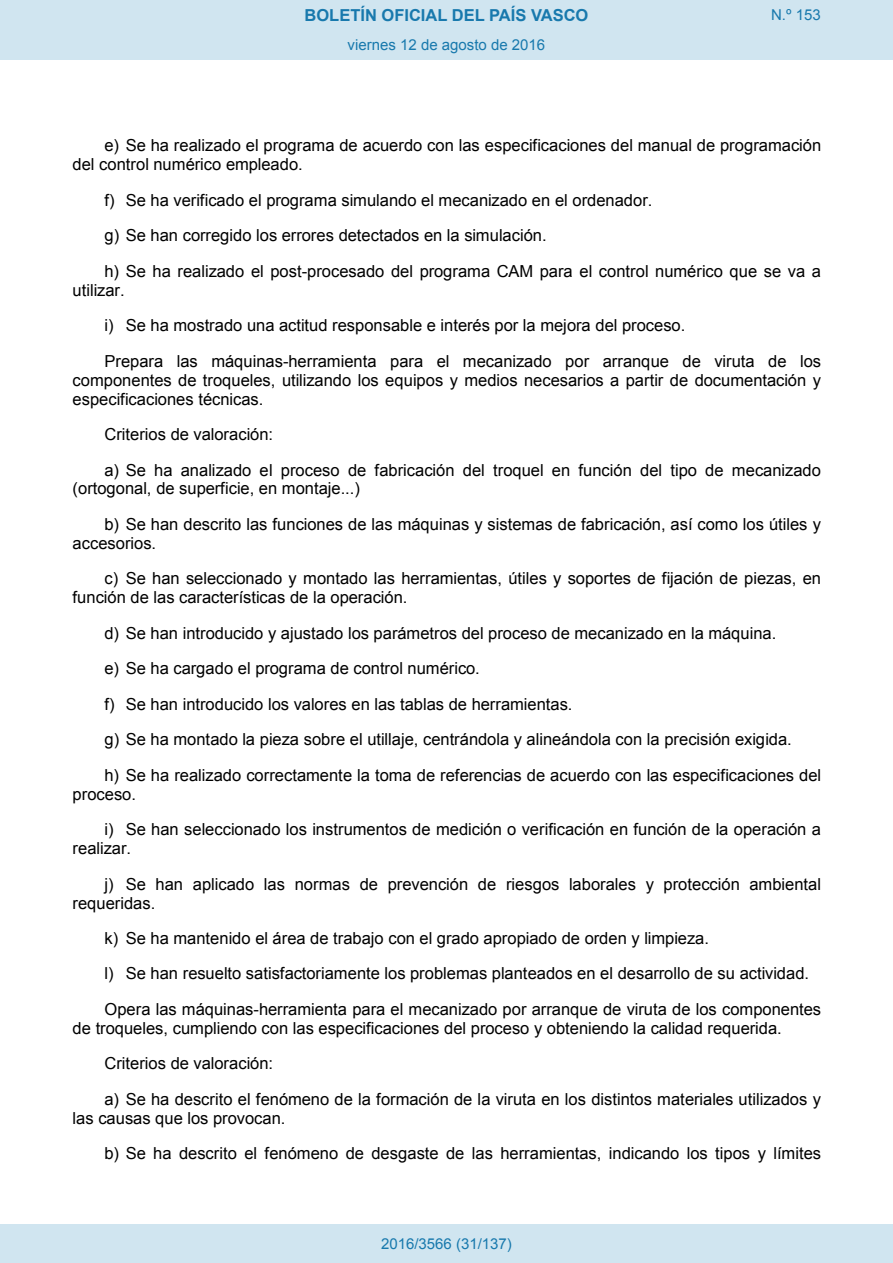
<style>
.page{position:relative;width:893px;height:1263px;background:#fff}
.page>*{position:absolute;margin:0;border:0;box-sizing:border-box;transform-origin:0 0}
.t1{font:16.5px/35.4px "Arial";color:#000}
.t2{font:700 16.5px "Arial";color:#1879ad}
.Paginacion_Centro{font:15px "Arial";color:#1879ad}
</style>
<div class="page">
<div style="left:0;top:0;width:893px;height:60px;background:#d0e5f0"></div>
<div style="left:0;top:1225px;width:893px;height:38px;background:#d0e5f0"></div>
<p class="t2" style="left:305px;top:4px;width:285px">BOLETÍN OFICIAL DEL PAÍS VASCO</p>
<p class="Paginacion_Centro" style="left:771px;top:5px;width:51px">N.º 153</p>
<p class="Paginacion_Centro" style="left:348px;top:35px;width:199px">viernes 12 de agosto de 2016</p>
<p class="t1" style="left:73px;top:136px;width:750px;line-height:18.9px;text-indent:32px">e) Se ha realizado el programa de acuerdo con las especificaciones del manual de programación del control numérico empleado.</p>
<p class="t1" style="left:104px;top:182px;width:718px">f) Se ha verificado el programa simulando el mecanizado en el ordenador.<br>g) Se han corregido los errores detectados en la simulación.<br>h) Se ha realizado el post-procesado del programa CAM para el control numérico que se va a</p>
<p class="t1" style="left:104px;top:272px;width:718px;text-indent:-32px">utilizar.<br>i) Se ha mostrado una actitud responsable e interés por la mejora del proceso.<br>Prepara las máquinas-herramienta para el mecanizado por arranque de viruta de los</p>
<p class="t1" style="left:73px;top:370px;width:750px;line-height:19px">componentes de troqueles, utilizando los equipos y medios necesarios a partir de documentación y especificaciones técnicas.</p>
<p class="t1" style="left:104px;top:417px;width:718px">Criterios de valoración:<br>a) Se ha analizado el proceso de fabricación del troquel en función del tipo de mecanizado</p>
<p class="t1" style="left:104px;top:471px;width:718px;text-indent:-32px">(ortogonal, de superficie, en montaje...)<br>b) Se han descrito las funciones de las máquinas y sistemas de fabricación, así como los útiles y</p>
<p class="t1" style="left:104px;top:526px;width:718px;text-indent:-32px">accesorios.<br>c) Se han seleccionado y montado las herramientas, útiles y soportes de fijación de piezas, en</p>
<p class="t1" style="left:104px;top:580px;width:718px;text-indent:-32px">función de las características de la operación.<br>d) Se han introducido y ajustado los parámetros del proceso de mecanizado en la máquina.<br>e) Se ha cargado el programa de control numérico.<br>f) Se han introducido los valores en las tablas de herramientas.<br>g) Se ha montado la pieza sobre el utillaje, centrándola y alineándola con la precisión exigida.<br>h) Se ha realizado correctamente la toma de referencias de acuerdo con las especificaciones del</p>
<p class="t1" style="left:104px;top:776px;width:718px;text-indent:-32px">proceso.<br>i) Se han seleccionado los instrumentos de medición o verificación en función de la operación a</p>
<p class="t1" style="left:104px;top:831px;width:718px;text-indent:-32px">realizar.<br>j) Se han aplicado las normas de prevención de riesgos laborales y protección ambiental</p>
<p class="t1" style="left:104px;top:885px;width:718px;text-indent:-32px">requeridas.<br>k) Se ha mantenido el área de trabajo con el grado apropiado de orden y limpieza.<br>l) Se han resuelto satisfactoriamente los problemas planteados en el desarrollo de su actividad.<br>Opera las máquinas-herramienta para el mecanizado por arranque de viruta de los componentes</p>
<p class="t1" style="left:104px;top:1011px;width:718px;text-indent:-32px">de troqueles, cumpliendo con las especificaciones del proceso y obteniendo la calidad requerida.<br>Criterios de valoración:<br>a) Se ha descrito el fenómeno de la formación de la viruta en los distintos materiales utilizados y</p>
<p class="t1" style="left:104px;top:1100px;width:718px;text-indent:-32px">las causas que los provocan.<br>b) Se ha descrito el fenómeno de desgaste de las herramientas, indicando los tipos y límites</p>
<p class="Paginacion_Centro" style="left:381px;top:1234px;width:132px">2016/3566 (31/137)</p>
</div>
